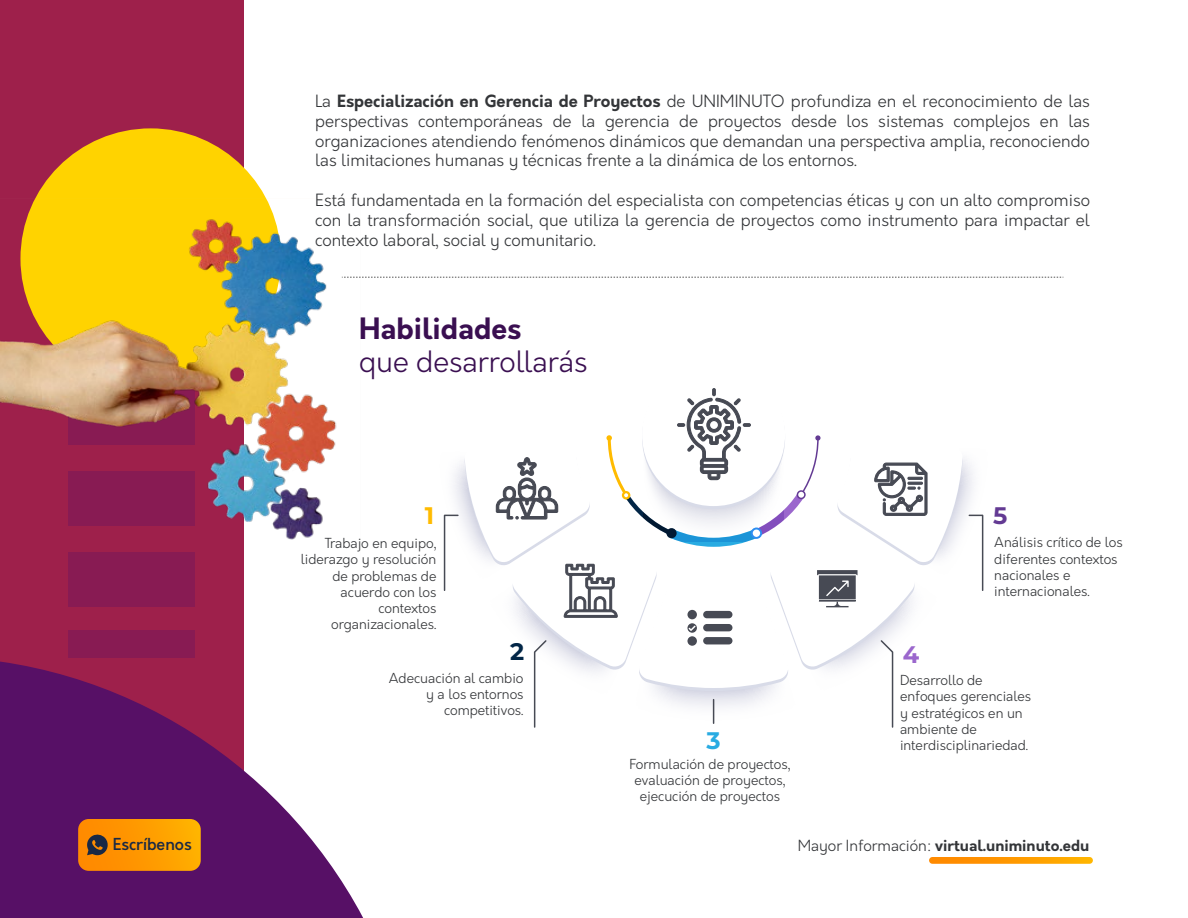
<style>
.page{position:relative;width:1188px;height:918px;background:#fff}
.page>*{position:absolute;margin:0;border:0;box-sizing:border-box;transform-origin:0 0}
.t1{font:300 28.8px "Orkney";color:#3a0f51}
.t2{font:700 28.8px "Orkney";color:#3a0f51}
.t3{font:700 23.85px "Montserrat";color:#29abe2}
.t4{font:700 23.85px "Montserrat";color:#022647}
.t5{font:700 23.85px "Montserrat";color:#9b67cd}
.t6{font:700 23.85px "Montserrat";color:#fb0}
.t7{font:700 23.85px "Montserrat";color:#633a93}
.t8{font:300 16.5px/19.8px "Orkney";color:#333538;text-align:justify}
.t9{font:500 16.2px "Orkney";color:#1a2945}
.t10{font:700 15px "Orkney";color:#333538}
.t11{font:300 13.5px/16.2px "Orkney";color:#333538;text-align:right}
.s1{font-weight:700}
.s2{font-weight:300}
</style>
<div class="page">
<div style="left:0;top:0;width:243px;height:918px;background:#9e204b"></div>
<div style="left:68px;top:552px;width:127px;height:54px;background:#881b53"></div>
<div style="left:68px;top:630px;width:127px;height:28px;background:#881b53"></div>
<div style="left:20px;top:128px;width:261px;height:261px;background:#ffd300;border-radius:50%"></div>
<svg style="left:0;top:656px;width:363px;height:262px;fill:#571066"></svg>
<svg style="left:78px;top:819px;width:123px;height:52px;background:#f09205"></svg>
<svg style="left:443px;top:388px;width:541px;height:340px"></svg>
<svg style="left:929px;top:857px;width:164px;height:7px"></svg>
<svg style="left:360px;top:277px;width:704px;height:1px"></svg>
<img style="left:0;top:199px;width:360px;height:361px">
<p class="t9" style="left:113px;top:833px;width:81px">Escríbenos</p>
<p class="t8" style="left:315px;top:91px;width:776px">La <span class="s1">Especialización en Gerencia de Proyectos</span> de UNIMINUTO profundiza en el reconocimiento de las perspectivas contemporáneas de la gerencia de proyectos desde los sistemas complejos en las organizaciones atendiendo fenómenos dinámicos que demandan una perspectiva amplia, reconociendo las limitaciones humanas y técnicas frente a la dinámica de los entornos.</p>
<p class="t8" style="left:315px;top:190px;width:776px">Está fundamentada en la formación del especialista con competencias éticas y con un alto compromiso con la transformación social, que utiliza la gerencia de proyectos como instrumento para impactar el contexto laboral, social y comunitario.</p>
<h1 class="t2" style="left:359px;top:310px;width:164px">Habilidades</h1>
<h1 class="t1" style="left:359px;top:343px;width:230px">que desarrollarás</h1>
<h2 class="t6" style="left:425px;top:500px;width:11px">1</h2>
<h2 class="t7" style="left:993px;top:500px;width:16px">5</h2>
<p class="t11" style="left:301px;top:535px;width:137px">Trabajo en equipo, liderazgo y resolución de problemas de acuerdo con los contextos organizacionales.</p>
<p class="t11" style="left:994px;top:535px;width:130px;text-align:left">Análisis crítico de los diferentes contextos nacionales e internacionales.</p>
<h2 class="t4" style="left:510px;top:636px;width:16px">2</h2>
<h2 class="t5" style="left:903px;top:639px;width:18px">4</h2>
<p class="t11" style="left:389px;top:670px;width:136px">Adecuación al cambio y a los entornos competitivos.</p>
<h2 class="t3" style="left:707px;top:725px;width:16px">3</h2>
<p class="t11" style="left:629px;top:756px;width:163px;text-align:center">Formulación de proyectos, evaluación de proyectos, ejecución de proyectos</p>
<p class="t11" style="left:900px;top:672px;width:133px;text-align:left">Desarrollo de enfoques gerenciales y estratégicos en un ambiente de interdisciplinariedad.</p>
<p class="t10" style="left:798px;top:835px;width:293px"><span class="s2">Mayor Información:</span> virtual.uniminuto.edu</p>
</div>
